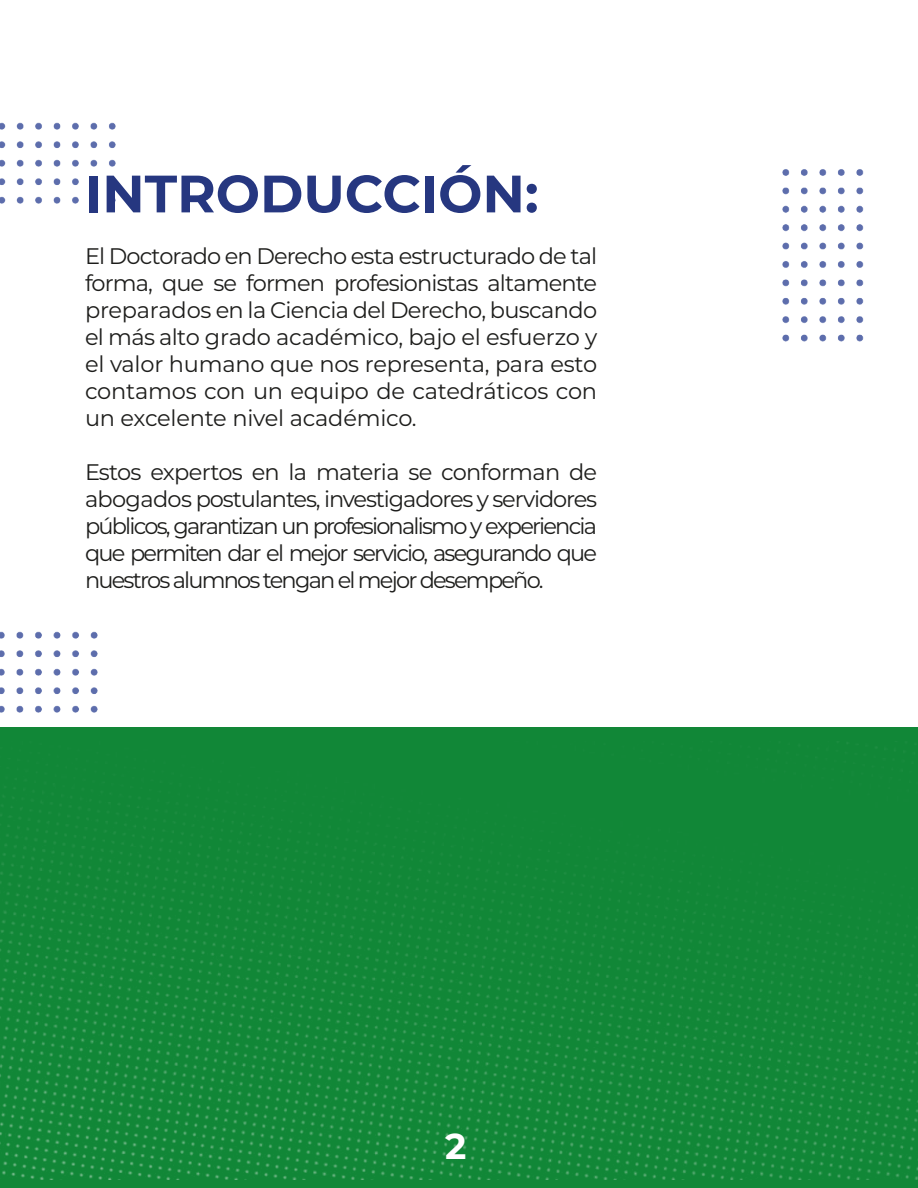
<style>
.page{position:relative;width:918px;height:1188px;background:#fff}
.page>*{position:absolute;margin:0;border:0;box-sizing:border-box;transform-origin:0 0}
.t1{font:700 52.5px "Montserrat";color:#263780}
.t2{font:700 36px "Montserrat";color:#fff}
.t3{font:22.5px/27px "Montserrat";letter-spacing:-.055em;color:#1d1d1b;text-align:justify}
</style>
<div class="page">
<div style="left:0;top:727px;width:918px;height:460px;background:#118737"></div>
<img style="left:0;top:122px;width:116px;height:82px">
<img style="left:782px;top:169px;width:82px;height:173px">
<img style="left:0;top:631px;width:98px;height:82px">
<img style="left:0;top:742px;width:918px;height:437px">
<h1 class="t1" style="left:85px;top:156px;width:455px">INTRODUCCIÓN:</h1>
<p class="t3" style="left:85px;top:241px;width:514px">El Doctorado en Derecho esta estructurado de tal forma, que se formen profesionistas altamente preparados en la Ciencia del Derecho, buscando el más alto grado académico, bajo el esfuerzo y el valor humano que nos representa, para esto contamos con un equipo de catedráticos con un excelente nivel académico.</p>
<p class="t3" style="left:85px;top:457px;width:514px">Estos expertos en la materia se conforman de abogados postulantes, investigadores y servidores públicos, garantizan un profesionalismo y experiencia que permiten dar el mejor servicio, asegurando que nuestros alumnos tengan el mejor desempeño.</p>
<h2 class="t2" style="left:445px;top:1120px;width:23px">2</h2>
</div>
